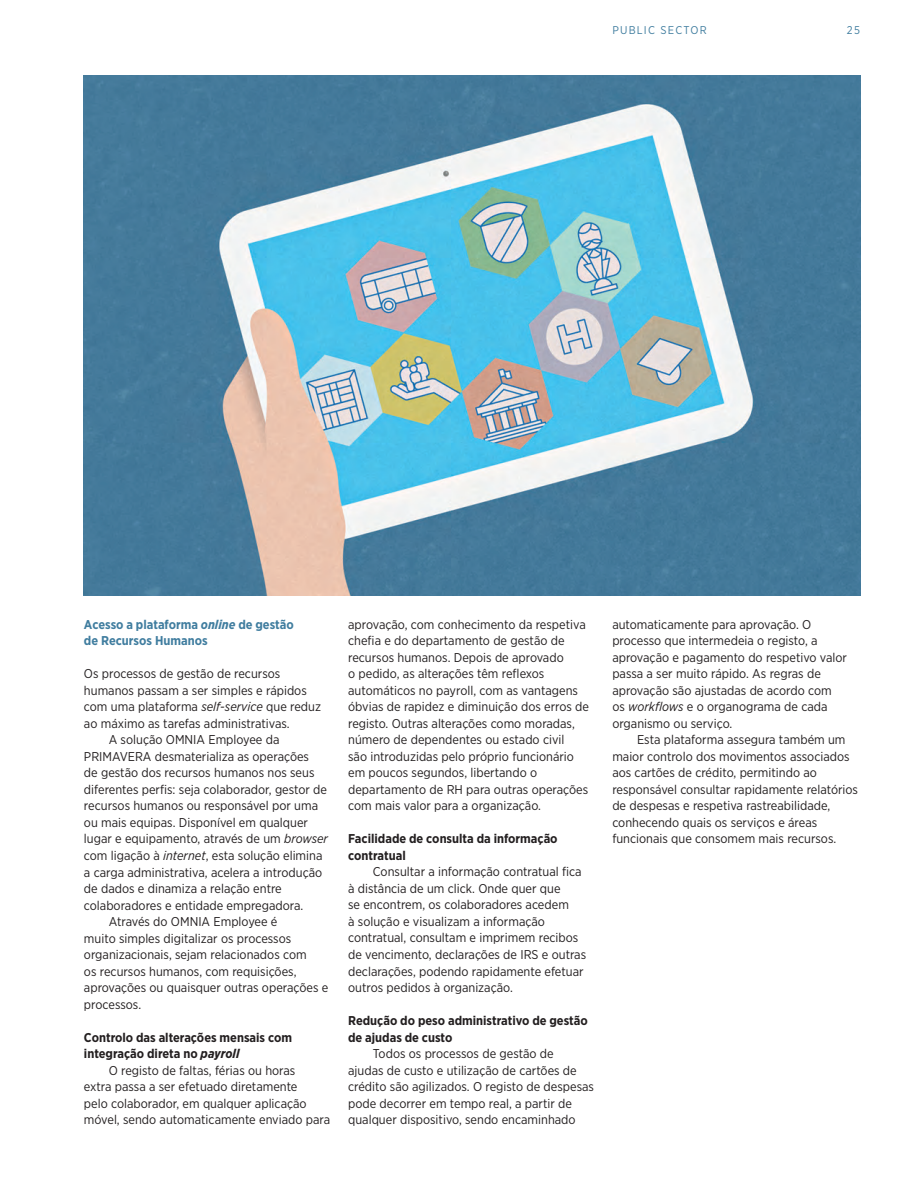
<style>
.page{position:relative;width:902px;height:1183px;background:#fff}
.page>*{position:absolute;margin:0;border:0;box-sizing:border-box;transform-origin:0 0}
.Body{font:12.75px/16.5px "Gotham Narrow";color:#231f20}
.Intertítulo{font:700 12.75px/16.5px "Gotham Narrow";color:#231f20}
.Body_-_Primeiro_Para{font:12.75px/16.5px "Gotham Narrow";color:#231f20}
.Título__T3{font:700 12.75px/16.5px "Gotham Narrow";color:#407d9f}
.t1{font:11.25px "Gotham Narrow";letter-spacing:.11em;color:#407d9f}
.t2{font:11.25px "Gotham Narrow";color:#407d9f}
.s1{font-style:italic}
</style>
<div class="page">
<img style="left:84px;top:75px;width:775px;height:520px">
<p class="t1" style="left:612px;top:23px;width:96px">PUBLIC SECTOR</p>
<p class="t2" style="left:846px;top:23px;width:15px">25</p>
<p class="Título__T3" style="left:84px;top:615px;width:211px">Acesso a plataforma <span class="s1">online</span> de gestão de Recursos Humanos</p>
<p class="Body_-_Primeiro_Para" style="left:84px;top:665px;width:238px">Os processos de gestão de recursos humanos passam a ser simples e rápidos com uma plataforma <span class="s1">self-service</span> que reduz ao máximo as tarefas administrativas.</p>
<p class="Body" style="left:84px;top:731px;width:245px;text-indent:25px">A solução OMNIA Employee da PRIMAVERA desmaterializa as operações<br>de gestão dos recursos humanos nos seus diferentes perfis: seja colaborador, gestor de recursos humanos ou responsável por uma ou mais equipas. Disponível em qualquer lugar e equipamento, através de um <span class="s1">browser </span>com ligação à <span class="s1">internet</span>, esta solução elimina a carga administrativa, acelera a introdução de dados e dinamiza a relação entre colaboradores e entidade empregadora.</p>
<p class="Body" style="left:84px;top:912px;width:246px;text-indent:25px">Através do OMNIA Employee é<br>muito simples digitalizar os processos organizacionais, sejam relacionados com<br>os recursos humanos, com requisições, aprovações ou quaisquer outras operações e processos.</p>
<p class="Intertítulo" style="left:84px;top:1028px;width:209px">Controlo das alterações mensais com integração direta no <span class="s1">payroll</span></p>
<p class="Body" style="left:84px;top:1061px;width:248px;text-indent:25px">O registo de faltas, férias ou horas<br>extra passa a ser efetuado diretamente<br>pelo colaborador, em qualquer aplicação móvel, sendo automaticamente enviado para</p>
<p class="Body" style="left:348px;top:615px;width:242px">aprovação, com conhecimento da respetiva chefia e do departamento de gestão de recursos humanos. Depois de aprovado<br>o pedido, as alterações têm reflexos automáticos no payroll, com as vantagens óbvias de rapidez e diminuição dos erros de registo. Outras alterações como moradas, número de dependentes ou estado civil<br>são introduzidas pelo próprio funcionário em poucos segundos, libertando o departamento de RH para outras operações com mais valor para a organização.</p>
<p class="Intertítulo" style="left:348px;top:830px;width:211px">Facilidade de consulta da informação contratual</p>
<p class="Body" style="left:348px;top:863px;width:239px;text-indent:25px">Consultar a informação contratual fica à distância de um click. Onde quer que<br>se encontrem, os colaboradores acedem<br>à solução e visualizam a informação contratual, consultam e imprimem recibos de vencimento, declarações de IRS e outras declarações, podendo rapidamente efetuar outros pedidos à organização.</p>
<p class="Intertítulo" style="left:348px;top:1011px;width:241px">Redução do peso administrativo de gestão de ajudas de custo</p>
<p class="Body" style="left:348px;top:1044px;width:247px;text-indent:25px">Todos os processos de gestão de<br>ajudas de custo e utilização de cartões de crédito são agilizados. O registo de despesas pode decorrer em tempo real, a partir de qualquer dispositivo, sendo encaminhado</p>
<p class="Body" style="left:612px;top:615px;width:236px">automaticamente para aprovação. O processo que intermedeia o registo, a aprovação e pagamento do respetivo valor passa a ser muito rápido. As regras de aprovação são ajustadas de acordo com os <span class="s1">workflows</span> e o organograma de cada organismo ou serviço.</p>
<p class="Body" style="left:612px;top:731px;width:247px;text-indent:25px">Esta plataforma assegura também um maior controlo dos movimentos associados aos cartões de crédito, permitindo ao responsável consultar rapidamente relatórios de despesas e respetiva rastreabilidade, conhecendo quais os serviços e áreas funcionais que consomem mais recursos.</p>
</div>
